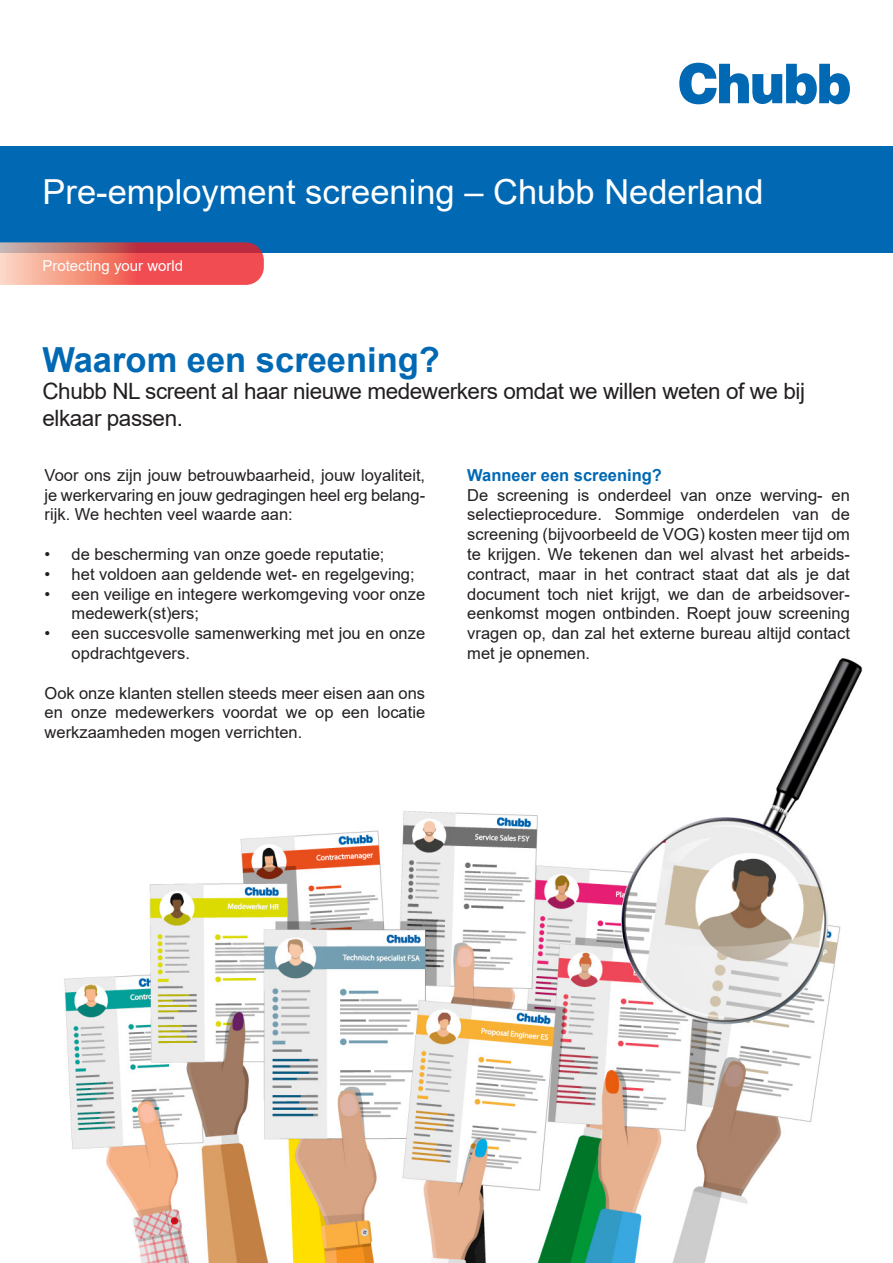
<style>
.page{position:relative;width:893px;height:1263px;background:#fff}
.page>*{position:absolute;margin:0;border:0;box-sizing:border-box;transform-origin:0 0}
.t1{font:34.5px "Arial";color:#fff}
.t2{font:700 34.5px "Arial";color:#0168b3}
.t3{font:22.5px "Arial";letter-spacing:-.02em;color:#231f20}
.t4{font:16.5px/19.8px "Arial";color:#231f20}
.t5{font:700 16.5px "Arial";color:#0168b3}
.t6{font:15px "Arial";color:#fff}
</style>
<div class="page">
<img style="left:64px;top:658px;width:799px;height:605px">
<div style="left:0;top:146px;width:893px;height:106px;background:#0168b3"></div>
<svg style="left:679px;top:63px;width:171px;height:41px"></svg>
<svg style="left:0;top:242px;width:264px;height:43px;background:#e36e6b"></svg>
<p class="t1" style="left:43px;top:168px;width:722px">Pre-employment screening – Chubb Nederland</p>
<p class="t6" style="left:42px;top:256px;width:142px">Protecting your world</p>
<p class="t2" style="left:43px;top:335px;width:399px">Waarom een screening?</p>
<p class="t3" style="left:43px;top:375px;width:764px">Chubb NL screent al haar nieuwe medewerkers omdat we willen weten of we bij</p>
<p class="t3" style="left:43px;top:402px;width:142px">elkaar passen.</p>
<p class="t4" style="left:45px;top:465px;width:382px">Voor ons zijn jouw betrouwbaarheid, jouw loyaliteit, je werkervaring en jouw gedragingen heel erg belang-</p>
<p class="t4" style="left:45px;top:505px;width:250px">rijk. We hechten veel waarde aan:</p>
<p class="t4" style="left:45px;top:544px;width:341px">• de bescherming van onze goede reputatie;</p>
<p class="t4" style="left:45px;top:564px;width:372px">• het voldoen aan geldende wet- en regelgeving;</p>
<p class="t4" style="left:72px;top:584px;width:355px;text-indent:-27px">• een veilige en integere werkomgeving voor onze medewerk(st)ers;</p>
<p class="t4" style="left:72px;top:623px;width:355px;text-indent:-27px">• een succesvolle samenwerking met jou en onze opdrachtgevers.</p>
<p class="t4" style="left:45px;top:683px;width:382px;text-align:justify">Ook onze klanten stellen steeds meer eisen aan ons en onze medewerkers voordat we op een locatie werkzaamheden mogen verrichten.</p>
<p class="t5" style="left:467px;top:463px;width:196px">Wanneer een screening?</p>
<p class="t4" style="left:467px;top:485px;width:384px;text-align:justify">De screening is onderdeel van onze werving- en selectieprocedure. Sommige onderdelen van de screening (bijvoorbeeld de VOG) kosten meer tijd om te krijgen. We tekenen dan wel alvast het arbeids&shy;contract, maar in het contract staat dat als je dat document toch niet krijgt, we dan de arbeidsover&shy;eenkomst mogen ontbinden. Roept jouw screening vragen op, dan zal het externe bureau altijd contact met je opnemen.</p>
</div>
